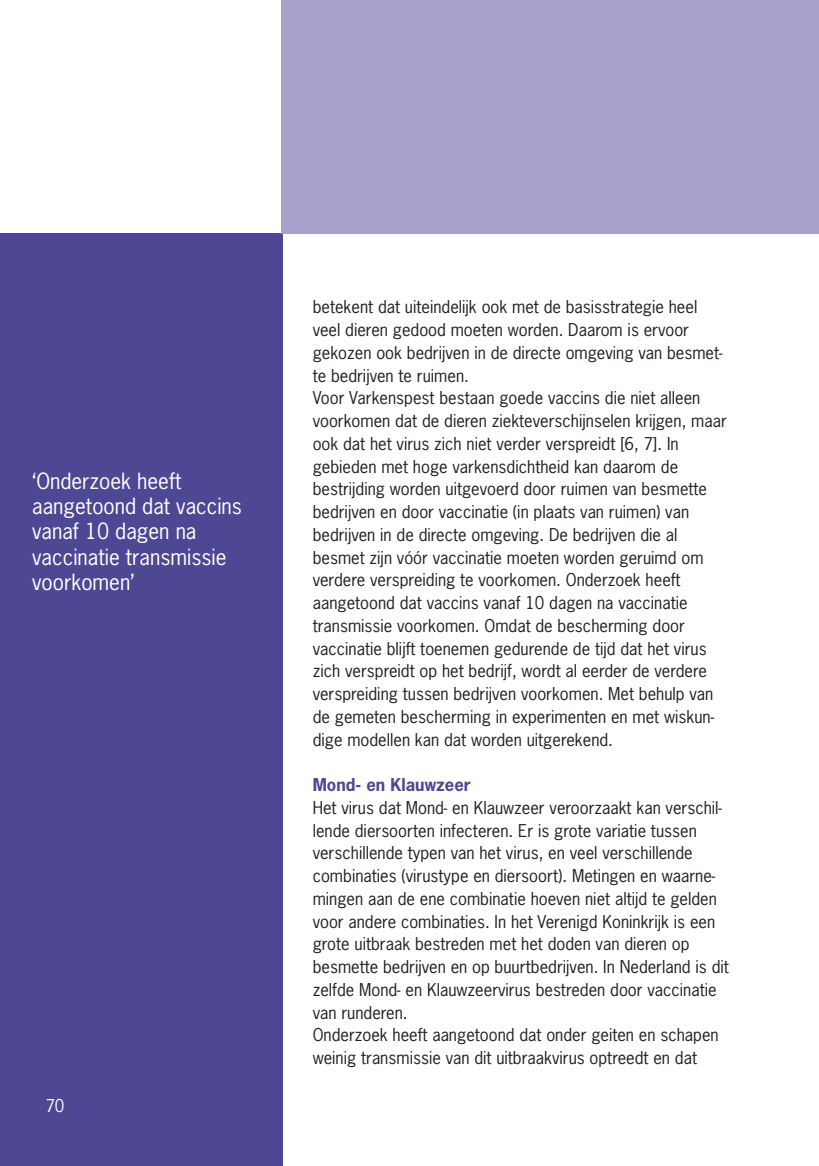
<style>
.page{position:relative;width:819px;height:1166px;background:#fff}
.page>*{position:absolute;margin:0;border:0;box-sizing:border-box;transform-origin:0 0}
.t1{font:21px/25.2px "News Gothic Std";color:#fff}
.t2{font:16.62px/22.8px "News Gothic Std";color:#231f20}
.t3{font:700 16.62px "News Gothic Std";color:#4e4793}
.t4{font:16.62px "News Gothic Std";color:#fff}
</style>
<div class="page">
<div style="left:0;top:234px;width:283px;height:932px;background:#4e4793"></div>
<div style="left:282px;top:0;width:537px;height:234px;background:#a7a2cb"></div>
<p class="t1" style="left:32px;top:468px;width:211px">‘Onderzoek heeft aangetoond dat vaccins vanaf 10 dagen na vaccinatie transmissie voorkomen’</p>
<p class="t4" style="left:45px;top:1095px;width:21px">70</p>
<p class="t2" style="left:313px;top:295px;width:415px">betekent dat uiteindelijk ook met de basisstrategie heel veel dieren gedood moeten worden. Daarom is ervoor gekozen ook bedrijven in de directe omgeving van besmet&shy;te bedrijven te ruimen.<br>Voor Varkenspest bestaan goede vaccins die niet alleen voorkomen dat de dieren ziekteverschijnselen krijgen, maar ook dat het virus zich niet verder verspreidt [6, 7]. In gebieden met hoge varkensdichtheid kan daarom de bestrijding worden uitgevoerd door ruimen van besmette bedrijven en door vaccinatie (in plaats van ruimen) van bedrijven in de directe omgeving. De bedrijven die al besmet zijn vóór vaccinatie moeten worden geruimd om verdere verspreiding te voorkomen. Onderzoek heeft aangetoond dat vaccins vanaf 10 dagen na vaccinatie transmissie voorkomen. Omdat de bescherming door vaccinatie blijft toenemen gedurende de tijd dat het virus zich verspreidt op het bedrijf, wordt al eerder de verdere verspreiding tussen bedrijven voorkomen. Met behulp van de gemeten bescherming in experimenten en met wiskun&shy;dige modellen kan dat worden uitgerekend.</p>
<p class="t3" style="left:313px;top:774px;width:159px">Mond- en Klauwzeer</p>
<p class="t2" style="left:313px;top:796px;width:417px">Het virus dat Mond- en Klauwzeer veroorzaakt kan verschil&shy;lende diersoorten infecteren. Er is grote variatie tussen verschillende typen van het virus, en veel verschillende combinaties (virustype en diersoort). Metingen en waarne&shy;mingen aan de ene combinatie hoeven niet altijd te gelden voor andere combinaties. In het Verenigd Koninkrijk is een grote uitbraak bestreden met het doden van dieren op besmette bedrijven en op buurtbedrijven. In Nederland is dit zelfde Mond- en Klauwzeervirus bestreden door vaccinatie van runderen.<br>Onderzoek heeft aangetoond dat onder geiten en schapen weinig transmissie van dit uitbraakvirus optreedt en dat</p>
</div>
